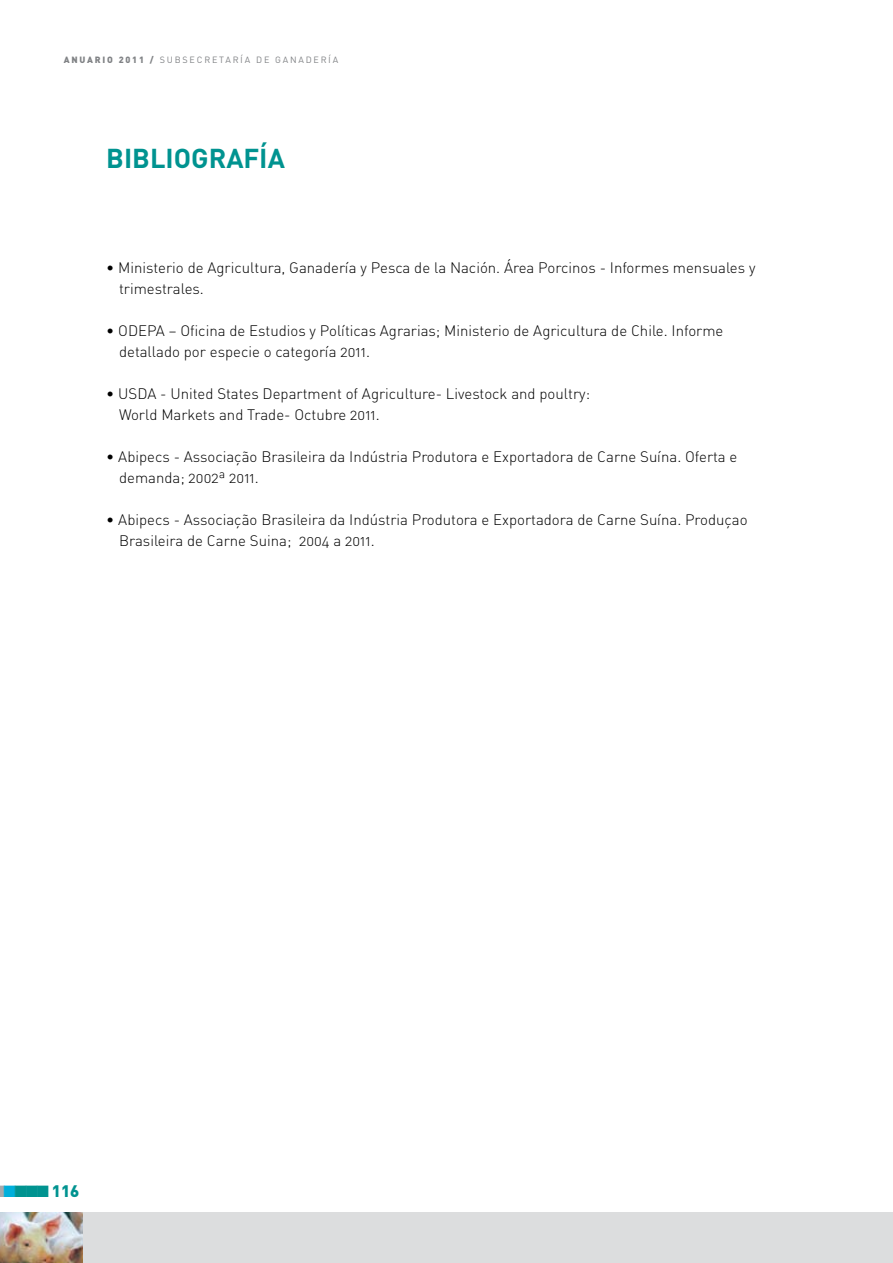
<style>
.page{position:relative;width:893px;height:1263px;background:#fff}
.page>*{position:absolute;margin:0;border:0;box-sizing:border-box;transform-origin:0 0}
.t1{font:700 27px "DIN";color:#009390}
.t2{font:900 16.5px "DIN";color:#009390}
.t3{font:15px/21px "DIN Light Alternate";color:#000}
.t4{font:9px "DIN";letter-spacing:.2em;color:#808285}
.s1{font-weight:900}
.s2{color:#00afdb}
</style>
<div class="page">
<div style="left:0;top:1213px;width:893px;height:50px;background:#dcddde"></div>
<img style="left:0;top:1213px;width:83px;height:50px">
<p class="t4" style="left:64px;top:54px;width:276px"><span class="s1">ANUARIO 2011 /</span> SUBSECRETARÍA DE GANADERÍA</p>
<h1 class="t1" style="left:106px;top:141px;width:180px">BIBLIOGRAFÍA</h1>
<p class="t3" style="left:119px;top:257px;width:638px;text-indent:-13px">• Ministerio de Agricultura, Ganadería y Pesca de la Nación. Área Porcinos - Informes mensuales y trimestrales.</p>
<p class="t3" style="left:119px;top:320px;width:606px;text-indent:-13px">• ODEPA – Oficina de Estudios y Políticas Agrarias; Ministerio de Agricultura de Chile. Informe detallado por especie o categoría 2011.</p>
<p class="t3" style="left:119px;top:383px;width:472px;text-indent:-13px">• USDA - United States Department of Agriculture- Livestock and poultry:<br>World Markets and Trade- Octubre 2011.</p>
<p class="t3" style="left:119px;top:446px;width:620px;text-indent:-13px">• Abipecs - Associação Brasileira da Indústria Produtora e Exportadora de Carne Suína. Oferta e demanda; 2002ª 2011.</p>
<p class="t3" style="left:119px;top:509px;width:630px;text-indent:-13px">• Abipecs - Associação Brasileira da Indústria Produtora e Exportadora de Carne Suína. Produçao<br>Brasileira de Carne Suina; 2004 a 2011.</p>
<p class="t2" style="left:3px;top:1180px;width:77px"><span class="s2">■</span>■■■ 116</p>
</div>
